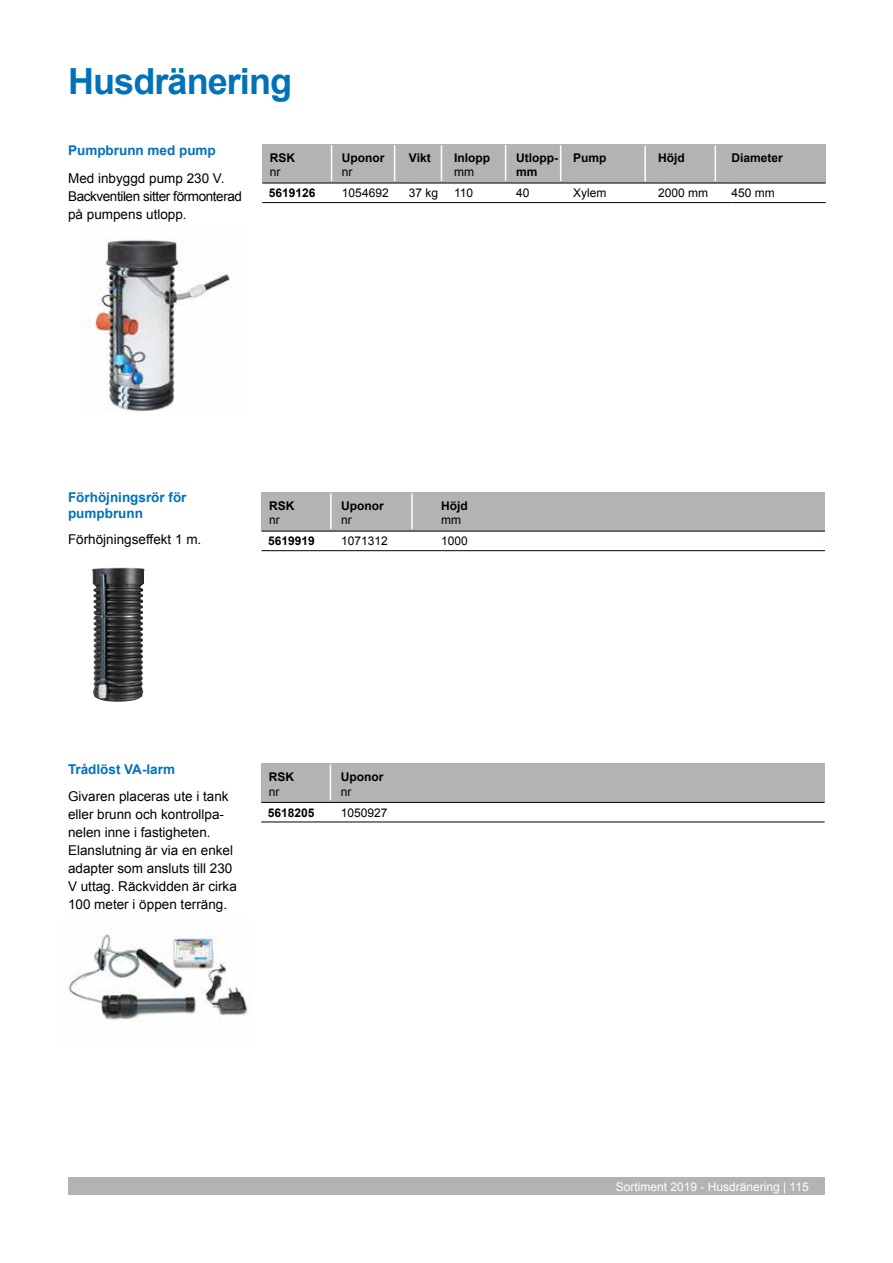
<style>
.page{position:relative;width:893px;height:1263px;background:#fff}
.page>*{position:absolute;margin:0;border:0;box-sizing:border-box;transform-origin:0 0}
.t1{font:700 36px "Arial";letter-spacing:-.025em;color:#0072ba}
.t2{font:13.5px/18px "Arial";color:#000}
.t3{font:13.5px/18px "Arial";letter-spacing:-.03em;color:#000}
.t4{font:700 13.5px/16.2px "Arial";color:#0072ba}
.t5{font:700 12px/14.4px "Arial";color:#000}
.t6{font:12px "Arial";color:#000}
.t7{font:12px "Arial";color:#fff}
</style>
<div class="page">
<div style="left:68px;top:1178px;width:757px;height:17px;background:#b1b3b4"></div>
<img style="left:91px;top:237px;width:139px;height:175px">
<img style="left:92px;top:568px;width:24px;height:85px">
<img style="left:68px;top:934px;width:182px;height:88px">
<div style="left:262px;top:145px;width:564px;height:38px;background:#b1b3b4"></div>
<hr style="left:331px;top:145px;width:1px;height:36px;background:#fff">
<hr style="left:394px;top:145px;width:1px;height:36px;background:#fff">
<hr style="left:441px;top:145px;width:1px;height:36px;background:#fff">
<hr style="left:560px;top:145px;width:1px;height:36px;background:#fff">
<hr style="left:644px;top:146px;width:2px;height:36px;background:#fff">
<hr style="left:505px;top:145px;width:1px;height:36px;background:#fff">
<hr style="left:715px;top:146px;width:1px;height:36px;background:#fff">
<div style="left:261px;top:764px;width:564px;height:38px;background:#b1b3b4"></div>
<hr style="left:330px;top:765px;width:1px;height:35px;background:#fff">
<hr style="left:261px;top:802px;width:80px;height:1px;background:#000">
<hr style="left:341px;top:802px;width:484px;height:1px;background:#000">
<hr style="left:261px;top:822px;width:80px;height:1px;background:#000">
<hr style="left:341px;top:822px;width:484px;height:1px;background:#000">
<div style="left:261px;top:493px;width:564px;height:38px;background:#b1b3b4"></div>
<hr style="left:330px;top:493px;width:2px;height:36px;background:#fff">
<hr style="left:411px;top:493px;width:2px;height:36px;background:#fff">
<hr style="left:261px;top:531px;width:80px;height:1px;background:#000">
<hr style="left:341px;top:531px;width:100px;height:1px;background:#000">
<hr style="left:441px;top:531px;width:384px;height:1px;background:#000">
<hr style="left:261px;top:550px;width:80px;height:1px;background:#000">
<hr style="left:341px;top:550px;width:100px;height:1px;background:#000">
<hr style="left:441px;top:550px;width:384px;height:1px;background:#000">
<hr style="left:262px;top:183px;width:80px;height:1px;background:#000">
<hr style="left:342px;top:183px;width:67px;height:1px;background:#000">
<hr style="left:262px;top:202px;width:80px;height:1px;background:#000">
<hr style="left:342px;top:202px;width:67px;height:1px;background:#000">
<hr style="left:409px;top:183px;width:45px;height:1px;background:#000">
<hr style="left:454px;top:183px;width:62px;height:1px;background:#000">
<hr style="left:516px;top:183px;width:57px;height:1px;background:#000">
<hr style="left:573px;top:183px;width:85px;height:1px;background:#000">
<hr style="left:658px;top:183px;width:73px;height:1px;background:#000">
<hr style="left:731px;top:183px;width:95px;height:1px;background:#000">
<hr style="left:409px;top:202px;width:45px;height:1px;background:#000">
<hr style="left:454px;top:202px;width:62px;height:1px;background:#000">
<hr style="left:516px;top:202px;width:57px;height:1px;background:#000">
<hr style="left:573px;top:202px;width:85px;height:1px;background:#000">
<hr style="left:658px;top:202px;width:73px;height:1px;background:#000">
<hr style="left:731px;top:202px;width:95px;height:1px;background:#000">
<h1 class="t1" style="left:68px;top:58px;width:226px">Husdränering</h1>
<p class="t4" style="left:68px;top:143px;width:149px">Pumpbrunn med pump</p>
<p class="t3" style="left:68px;top:169px;width:175px">Med inbyggd pump 230 V.<br>Backventilen sitter förmonterad på pumpens utlopp.</p>
<p class="t5" style="left:270px;top:151px;width:27px">RSK</p>
<p class="t6" style="left:270px;top:164px;width:12px">nr</p>
<p class="t5" style="left:342px;top:151px;width:44px">Uponor</p>
<p class="t6" style="left:342px;top:164px;width:12px">nr</p>
<p class="t5" style="left:409px;top:151px;width:23px">Vikt</p>
<p class="t5" style="left:454px;top:151px;width:37px">Inlopp</p>
<p class="t6" style="left:454px;top:164px;width:21px">mm</p>
<p class="t5" style="left:516px;top:151px;width:43px">Utlopp&shy;mm</p>
<p class="t5" style="left:573px;top:151px;width:35px">Pump</p>
<p class="t5" style="left:658px;top:151px;width:28px">Höjd</p>
<p class="t5" style="left:731px;top:151px;width:53px">Diameter</p>
<p class="t5" style="left:269px;top:186px;width:48px">5619126</p>
<p class="t6" style="left:342px;top:185px;width:48px">1054692</p>
<p class="t6" style="left:409px;top:185px;width:31px">37 kg</p>
<p class="t6" style="left:454px;top:185px;width:21px">110</p>
<p class="t6" style="left:516px;top:185px;width:15px">40</p>
<p class="t6" style="left:573px;top:185px;width:35px">Xylem</p>
<p class="t6" style="left:658px;top:185px;width:52px">2000 mm</p>
<p class="t6" style="left:731px;top:185px;width:45px">450 mm</p>
<p class="t4" style="left:68px;top:489px;width:120px">Förhöjningsrör för pumpbrunn</p>
<p class="t2" style="left:68px;top:530px;width:135px">Förhöjningseffekt 1 m.</p>
<p class="t5" style="left:269px;top:499px;width:27px">RSK</p>
<p class="t6" style="left:269px;top:512px;width:12px">nr</p>
<p class="t5" style="left:341px;top:499px;width:44px">Uponor</p>
<p class="t6" style="left:341px;top:512px;width:12px">nr</p>
<p class="t5" style="left:441px;top:499px;width:28px">Höjd</p>
<p class="t6" style="left:441px;top:512px;width:21px">mm</p>
<p class="t5" style="left:268px;top:534px;width:48px">5619919</p>
<p class="t6" style="left:341px;top:533px;width:48px">1071312</p>
<p class="t6" style="left:441px;top:533px;width:28px">1000</p>
<p class="t4" style="left:68px;top:761px;width:109px">Trådlöst VA-larm</p>
<p class="t2" style="left:68px;top:787px;width:170px">Givaren placeras ute i tank eller brunn och kontrollpa&shy;nelen inne i fastigheten.<br>Elanslutning är via en enkel adapter som ansluts till 230<br>V uttag. Räckvidden är cirka<br>100 meter i öppen terräng.</p>
<p class="t5" style="left:269px;top:770px;width:27px">RSK</p>
<p class="t6" style="left:269px;top:783px;width:12px">nr</p>
<p class="t5" style="left:341px;top:770px;width:44px">Uponor</p>
<p class="t6" style="left:341px;top:783px;width:12px">nr</p>
<p class="t5" style="left:268px;top:805px;width:48px">5618205</p>
<p class="t6" style="left:341px;top:804px;width:48px">1050927</p>
<p class="t7" style="left:616px;top:1179px;width:194px">Sortiment 2019 - Husdränering | 115</p>
</div>
